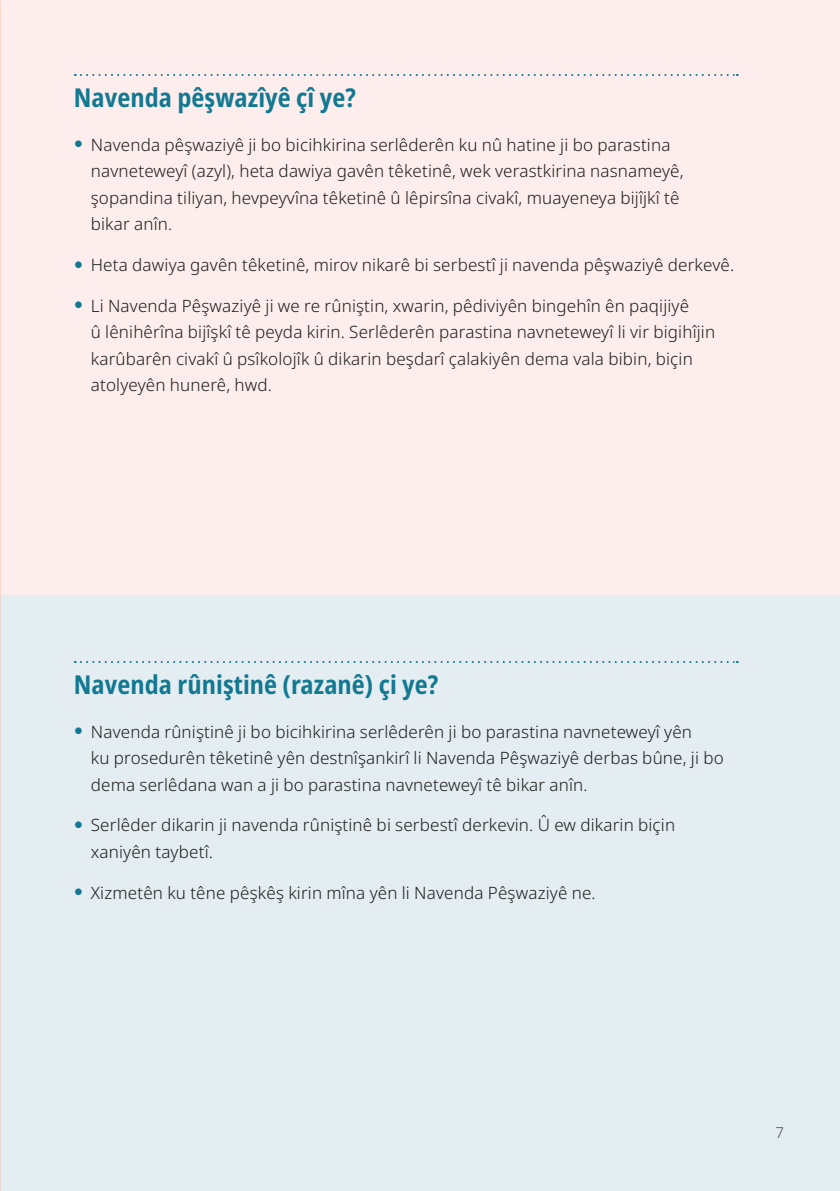
<style>
.page{position:relative;width:840px;height:1191px;background:#fff}
.page>*{position:absolute;margin:0;border:0;box-sizing:border-box;transform-origin:0 0}
.t1{font:700 26px "Noto Sans Condensed";letter-spacing:.005em;color:#127991}
.t2{font:17px/26.6px "Noto Sans";letter-spacing:.01em;color:#1d1d1b}
.t3{font:15px "Noto Sans";color:#4a4a49}
</style>
<div class="page">
<div style="left:0;top:0;width:839px;height:595px;background:#fdeded"></div>
<div style="left:0;top:595px;width:839px;height:596px;background:#e4edf2"></div>
<svg style="left:75px;top:74px;width:662px;height:2px"></svg>
<svg style="left:75px;top:661px;width:662px;height:2px"></svg>
<h1 class="t1" style="left:74px;top:79px;width:283px">Navenda pêşwazîyê çî ye?</h1>
<p class="t2" style="left:91px;top:132px;width:594px">Navenda pêşwaziyê ji bo bicihkirina serlêderên ku nû hatine ji bo parastina navneteweyî (azyl), heta dawiya gavên têketinê, wek verastkirina nasnameyê, şopandina tiliyan, hevpeyvîna têketinê û lêpirsîna civakî, muayeneya bijîjkî tê bikar anîn.</p>
<p class="t2" style="left:91px;top:252px;width:644px">Heta dawiya gavên têketinê, mirov nikarê bi serbestî ji navenda pêşwaziyê derkevê.</p>
<p class="t2" style="left:91px;top:293px;width:625px">Li Navenda Pêşwaziyê ji we re rûniştin, xwarin, pêdiviyên bingehîn ên paqijiyê<br>û lênihêrîna bijîşkî tê peyda kirin. Serlêderên parastina navneteweyî li vir bigihîjin karûbarên civakî û psîkolojîk û dikarin beşdarî çalakiyên dema vala bibin, biçin atolyeyên hunerê, hwd.</p>
<h1 class="t1" style="left:74px;top:666px;width:366px">Navenda rûniştinê (razanê) çi ye?</h1>
<p class="t2" style="left:91px;top:718px;width:634px">Navenda rûniştinê ji bo bicihkirina serlêderên ji bo parastina navneteweyî yên<br>ku prosedurên têketinê yên destnîşankirî li Navenda Pêşwaziyê derbas bûne, ji bo dema serlêdana wan a ji bo parastina navneteweyî tê bikar anîn.</p>
<p class="t2" style="left:91px;top:812px;width:585px">Serlêder dikarin ji navenda rûniştinê bi serbestî derkevin. Û ew dikarin biçin xaniyên taybetî.</p>
<p class="t2" style="left:91px;top:879px;width:506px">Xizmetên ku têne pêşkêş kirin mîna yên li Navenda Pêşwaziyê ne.</p>
<p class="t3" style="left:775px;top:1121px;width:10px">7</p>
</div>
